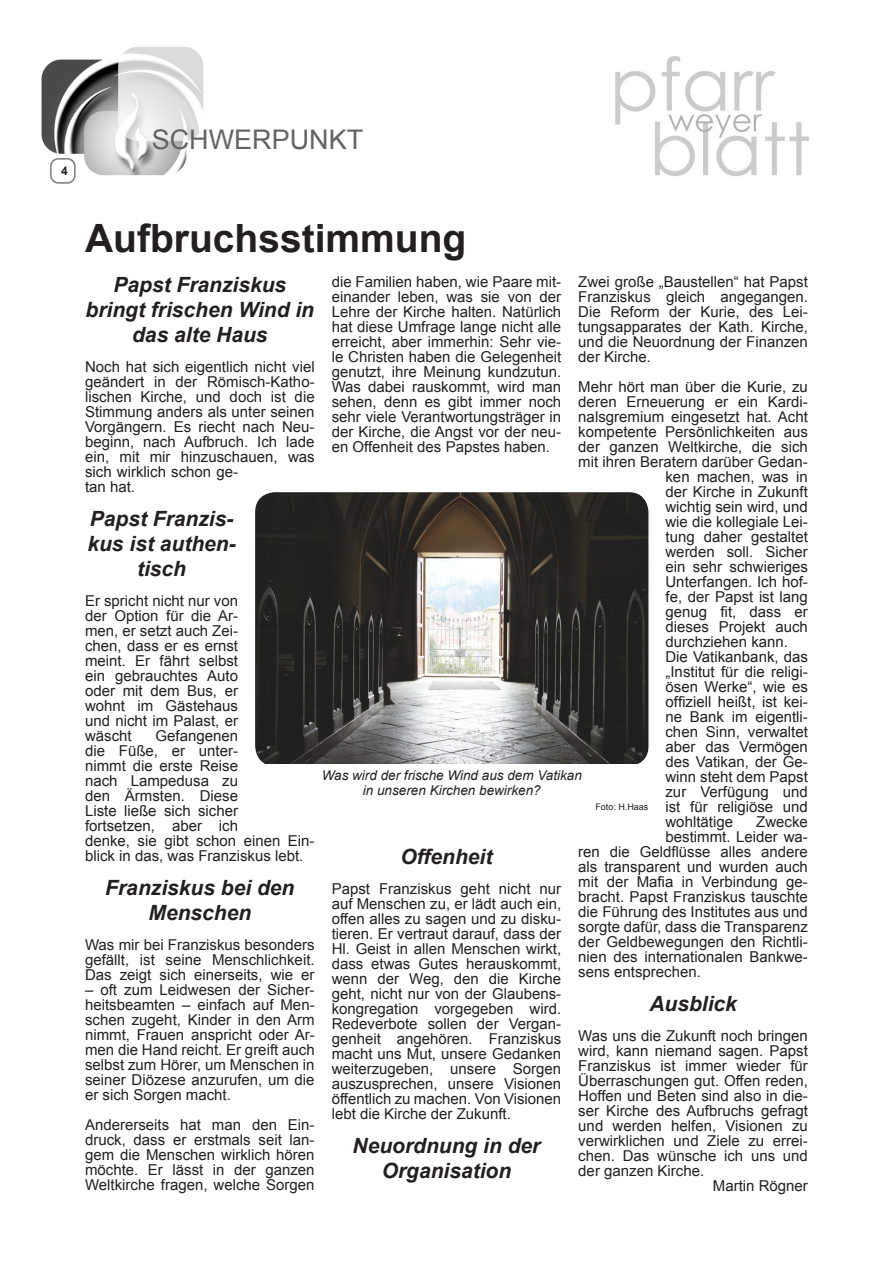
<style>
.page{position:relative;width:893px;height:1263px;background:#fff}
.page>*{position:absolute;margin:0;border:0;box-sizing:border-box;transform-origin:0 0}
.t1{font:700 39px "Arial";color:#231f20}
.t2{font:27px "Arial";color:#636366}
.t3{font:italic 700 21px/25.2px "Arial";color:#231f20;text-align:center}
.t4{font:15px/15px "Arial";color:#231f20;text-align:justify}
.t5{font:italic 13.5px/15px "Arial";color:#231f20;text-align:center}
.t6{font:700 12px "Arial";color:#231f20}
.t7{font:9px "Arial";color:#231f20}
</style>
<div class="page">
<img style="left:41px;top:46px;width:768px;height:138px">
<img style="left:255px;top:492px;width:393px;height:272px">
<p class="t6" style="left:61px;top:163px;width:8px">4</p>
<h2 class="t2" style="left:152px;top:121px;width:21px">schwerpunkt</h2>
<h1 class="t1" style="left:85px;top:213px;width:383px">Aufbruchsstimmung</h1>
<h3 class="t3" style="left:86px;top:272px;width:230px">Papst Franziskus bringt frischen Wind in das alte Haus</h3>
<p class="t4" style="left:85px;top:359px;width:231px;text-align:left">Noch hat sich eigentlich nicht viel geändert in der Römisch-Katho&shy;lischen Kirche, und doch ist die<br>Stimmung anders als unter seinen<br>Vorgängern. Es riecht nach Neu&shy;beginn, nach Aufbruch. Ich lade ein, mit mir hinzuschauen, was sich wirklich schon ge-<br>tan hat.</p>
<h3 class="t3" style="left:87px;top:506px;width:150px">Papst Franzis&shy;kus ist authen&shy;tisch</h3>
<p class="t4" style="left:85px;top:594px;width:155px">Er spricht nicht nur von der Option für die Ar&shy;men, er setzt auch Zei&shy;chen, dass er es ernst meint. Er fährt selbst ein gebrauchtes Auto oder mit dem Bus, er wohnt im Gästehaus und nicht im Palast, er wäscht</p>
<p class="t4" style="left:578px;top:275px;width:231px">Zwei große „Baustellen“ hat Papst Franziskus gleich angegangen.<br>Die Reform der Kurie, des Lei&shy;tungsapparates der Kath. Kirche, und die Neuordnung der Finanzen der Kirche.</p>
<p class="t4" style="left:578px;top:380px;width:231px">Mehr hört man über die Kurie, zu</p>
<p class="t4" style="left:578px;top:395px;width:231px">deren Erneuerung er ein Kardi-</p>
<p class="t4" style="left:578px;top:410px;width:231px">nalsgremium eingesetzt hat. Acht</p>
<p class="t4" style="left:578px;top:425px;width:231px">kompetente Persönlichkeiten aus</p>
<p class="t4" style="left:578px;top:440px;width:231px">der ganzen Weltkirche, die sich</p>
<p class="t4" style="left:578px;top:455px;width:231px">mit ihren Beratern darüber Gedan-</p>
<p class="t4" style="left:665px;top:470px;width:144px">ken machen, was in</p>
<p class="t4" style="left:665px;top:485px;width:144px">der Kirche in Zukunft</p>
<p class="t4" style="left:665px;top:500px;width:144px">wichtig sein wird, und</p>
<p class="t4" style="left:665px;top:515px;width:144px">wie die kollegiale Lei-</p>
<p class="t4" style="left:665px;top:530px;width:144px">tung daher gestaltet</p>
<p class="t4" style="left:665px;top:545px;width:144px">werden soll. Sicher</p>
<p class="t4" style="left:665px;top:560px;width:144px">ein sehr schwieriges</p>
<p class="t4" style="left:665px;top:575px;width:144px">Unterfangen. Ich hof-</p>
<p class="t4" style="left:665px;top:590px;width:144px">fe, der Papst ist lang</p>
<p class="t4" style="left:665px;top:605px;width:144px">genug fit, dass er</p>
<p class="t4" style="left:665px;top:620px;width:144px">dieses Projekt auch</p>
<p class="t4" style="left:665px;top:635px;width:124px">durchziehen kann.</p>
<p class="t4" style="left:665px;top:650px;width:144px">Die Vatikanbank, das</p>
<p class="t4" style="left:665px;top:665px;width:144px">„Institut für die religi-</p>
<p class="t4" style="left:665px;top:680px;width:144px">ösen Werke“, wie es</p>
<p class="t4" style="left:665px;top:695px;width:144px">offiziell heißt, ist kei-</p>
<p class="t4" style="left:665px;top:710px;width:144px">ne Bank im eigentli-</p>
<p class="t4" style="left:665px;top:725px;width:144px">chen Sinn, verwaltet</p>
<p class="t4" style="left:665px;top:740px;width:144px">aber das Vermögen</p>
<p class="t4" style="left:665px;top:755px;width:144px">des Vatikan, der Ge-</p>
<p class="t4" style="left:665px;top:770px;width:144px">winn steht dem Papst</p>
<p class="t4" style="left:665px;top:785px;width:144px">zur Verfügung und</p>
<p class="t4" style="left:665px;top:800px;width:144px">ist für religiöse und</p>
<p class="t4" style="left:665px;top:815px;width:69px">wohltätige</p>
<p class="t4" style="left:756px;top:815px;width:53px">Zwecke</p>
<p class="t4" style="left:665px;top:830px;width:144px">bestimmt. Leider wa-</p>
<p class="t4" style="left:578px;top:845px;width:231px">ren die Geldflüsse alles andere</p>
<p class="t4" style="left:578px;top:860px;width:231px">als transparent und wurden auch</p>
<p class="t4" style="left:578px;top:875px;width:231px">mit der Mafia in Verbindung ge-</p>
<p class="t4" style="left:578px;top:890px;width:231px">bracht. Papst Franziskus tauschte</p>
<p class="t4" style="left:578px;top:905px;width:231px">die Führung des Institutes aus und</p>
<p class="t4" style="left:578px;top:920px;width:231px">sorgte dafür, dass die Transparenz</p>
<p class="t4" style="left:578px;top:935px;width:231px">der Geldbewegungen den Richtli-</p>
<p class="t4" style="left:578px;top:950px;width:231px">nien des internationalen Bankwe-</p>
<p class="t4" style="left:578px;top:965px;width:124px">sens entsprechen.</p>
<h3 class="t3" style="left:649px;top:992px;width:89px">Ausblick</h3>
<p class="t4" style="left:578px;top:1028px;width:231px">Was uns die Zukunft noch bringen</p>
<p class="t4" style="left:578px;top:1043px;width:231px">wird, kann niemand sagen. Papst</p>
<p class="t4" style="left:578px;top:1058px;width:231px">Franziskus ist immer wieder für</p>
<p class="t4" style="left:578px;top:1073px;width:231px">Überraschungen gut. Offen reden,</p>
<p class="t4" style="left:578px;top:1088px;width:231px">Hoffen und Beten sind also in die-</p>
<p class="t4" style="left:578px;top:1103px;width:231px">ser Kirche des Aufbruchs gefragt</p>
<p class="t4" style="left:578px;top:1118px;width:231px">und werden helfen, Visionen zu</p>
<p class="t4" style="left:578px;top:1133px;width:231px">verwirklichen und Ziele zu errei-</p>
<p class="t4" style="left:578px;top:1148px;width:231px">chen. Das wünsche ich uns und</p>
<p class="t4" style="left:578px;top:1163px;width:127px">der ganzen Kirche.</p>
<p class="t4" style="left:713px;top:1178px;width:97px">Martin Rögner</p>
<p class="t4" style="left:332px;top:275px;width:231px">die Familien haben, wie Paare mit&shy;einander leben, was sie von der Lehre der Kirche halten. Natürlich hat diese Umfrage lange nicht alle erreicht, aber immerhin: Sehr vie&shy;le Christen haben die Gelegenheit genutzt, ihre Meinung kundzutun.<br>Was dabei rauskommt, wird man sehen, denn es gibt immer noch sehr viele Verantwortungsträger in der Kirche, die Angst vor der neu&shy;en Offenheit des Papstes haben.</p>
<p class="t4" style="left:85px;top:729px;width:231px;text-align:left;text-indent:70px">Gefangenen<br>die Füße, er unter-<br>nimmt die erste Reise<br>nach Lampedusa zu<br>den Ärmsten. Diese<br>Liste ließe sich sicher<br>fortsetzen, aber ich<br>denke, sie gibt schon einen Ein&shy;blick in das, was Franziskus lebt.</p>
<h3 class="t3" style="left:105px;top:876px;width:191px">Franziskus bei den<br>Menschen</h3>
<p class="t4" style="left:85px;top:937px;width:231px">Was mir bei Franziskus besonders gefällt, ist seine Menschlichkeit.<br>Das zeigt sich einerseits, wie er</p>
<p class="t4" style="left:85px;top:982px;width:231px">– oft zum Leidwesen der Sicher&shy;heitsbeamten – einfach auf Men&shy;schen zugeht, Kinder in den Arm nimmt, Frauen anspricht oder Ar&shy;men die Hand reicht. Er greift auch selbst zum Hörer, um Menschen in seiner Diözese anzurufen, um die er sich Sorgen macht.</p>
<p class="t4" style="left:85px;top:1117px;width:231px">Andererseits hat man den Ein&shy;druck, dass er erstmals seit lan&shy;gem die Menschen wirklich hören möchte. Er lässt in der ganzen Weltkirche fragen, welche Sorgen</p>
<p class="t5" style="left:322px;top:768px;width:262px">Was wird der frische Wind aus dem Vatikan in unseren Kirchen bewirken?</p>
<p class="t7" style="left:595px;top:801px;width:55px">Foto: H.Haas</p>
<h3 class="t3" style="left:401px;top:845px;width:93px">Offenheit</h3>
<p class="t4" style="left:332px;top:881px;width:231px">Papst Franziskus geht nicht nur auf Menschen zu, er lädt auch ein, offen alles zu sagen und zu disku&shy;tieren. Er vertraut darauf, dass der Hl. Geist in allen Menschen wirkt, dass etwas Gutes herauskommt, wenn der Weg, den die Kirche geht, nicht nur von der Glaubens&shy;kongregation vorgegeben wird.<br>Redeverbote sollen der Vergan&shy;genheit angehören. Franziskus macht uns Mut, unsere Gedanken weiterzugeben, unsere Sorgen auszusprechen, unsere Visionen öffentlich zu machen. Von Visionen lebt die Kirche der Zukunft.</p>
<h3 class="t3" style="left:353px;top:1133px;width:189px">Neuordnung in der<br>Organisation</h3>
</div>
